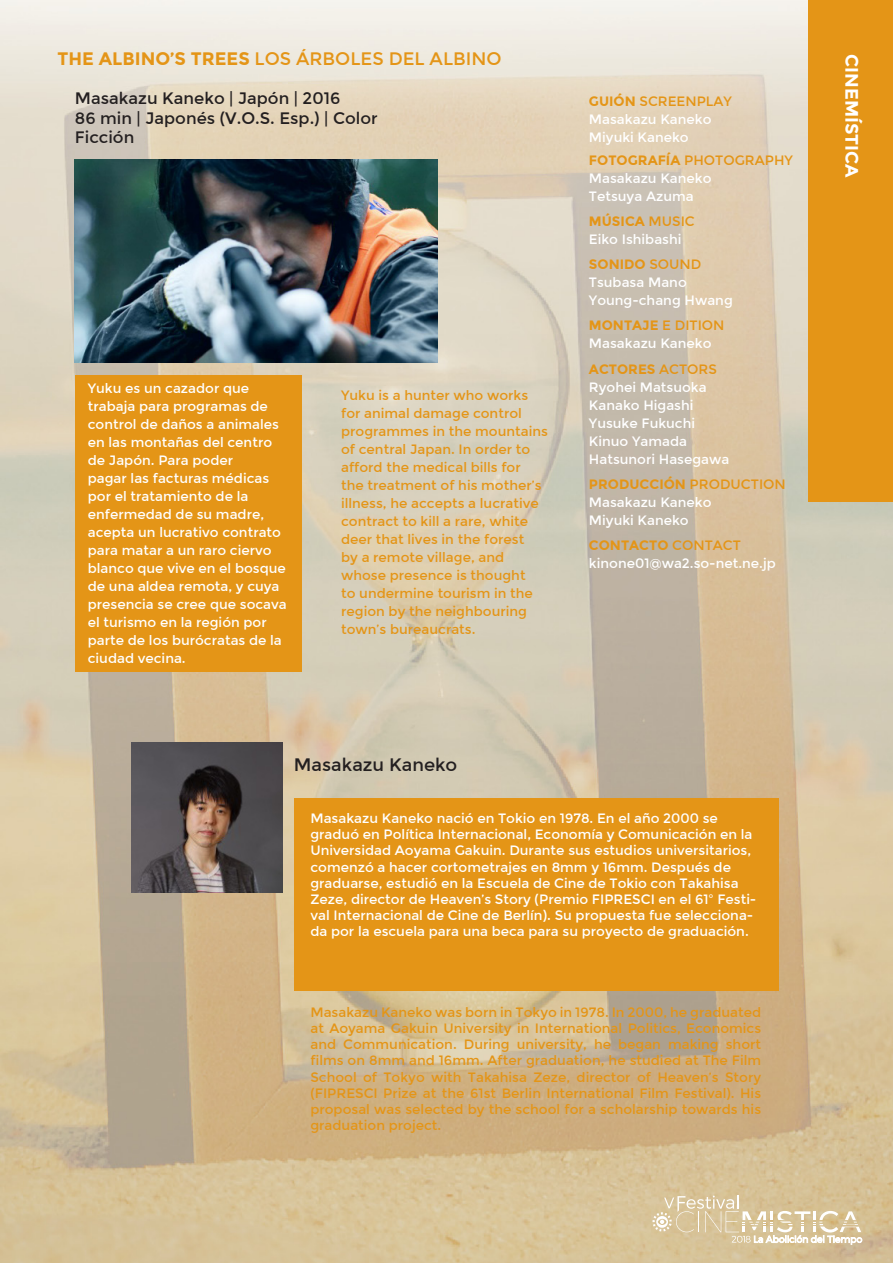
<style>
.page{position:relative;width:893px;height:1263px;background:#fff}
.page>*{position:absolute;margin:0;border:0;box-sizing:border-box;transform-origin:0 0}
.t1{font:18px "Montserrat";color:#e49517}
.t2{font:18px "Montserrat";color:#231f20}
.t3{font:700 18px "Montserrat";color:#fff}
.t4{font:16.5px "Montserrat";color:#231f20}
.t5{font:13.5px/18px "Montserrat";color:#fff}
.t6{font:13.5px/18px "Montserrat";color:#e49517}
.t7{font:700 13.5px "Montserrat";color:#e49517}
.s1{font-weight:700}
.s2{font-weight:400}
</style>
<div class="page">
<img style="left:0;top:0;width:893px;height:1263px">
<div style="left:809px;top:0;width:84px;height:501px;background:#e49517"></div>
<img style="left:75px;top:159px;width:363px;height:204px">
<img style="left:132px;top:742px;width:150px;height:150px">
<div style="left:75px;top:375px;width:227px;height:297px;background:#e49517"></div>
<div style="left:294px;top:798px;width:484px;height:192px;background:#e49517"></div>
<svg style="left:652px;top:1195px;width:210px;height:49px;background:#dccba6"></svg>
<p class="t1" style="left:58px;top:48px;width:446px"><span class="s1">THE ALBINO’S TREES</span> LOS ÁRBOLES DEL ALBINO</p>
<p class="t4" style="left:75px;top:89px;width:267px">Masakazu Kaneko | Japón | 2016</p>
<p class="t4" style="left:75px;top:109px;width:304px">86 min | Japonés (V.O.S. Esp.) | Color</p>
<p class="t4" style="left:75px;top:129px;width:61px">Ficción</p>
<p class="t5" style="left:88px;top:379px;width:200px">Yuku es un cazador que trabaja para programas de control de daños a animales en las montañas del centro de Japón. Para poder<br>pagar las facturas médicas por el tratamiento de la enfermedad de su madre, acepta un lucrativo contrato para matar a un raro ciervo blanco que vive en el bosque de una aldea remota, y cuya presencia se cree que socava el turismo en la región por parte de los burócratas de la ciudad vecina.</p>
<p class="t6" style="left:341px;top:386px;width:208px">Yuku is a hunter who works for animal damage control programmes in the mountains of central Japan. In order to afford the medical bills for<br>the treatment of his mother’s illness, he accepts a lucrative contract to kill a rare, white deer that lives in the forest<br>by a remote village, and whose presence is thought<br>to undermine tourism in the region by the neighbouring town’s bureaucrats.</p>
<p class="t2" style="left:294px;top:755px;width:165px">Masakazu Kaneko</p>
<p class="t6" style="left:589px;top:93px;width:145px"><span class="s1">GUIÓN</span> SCREENPLAY</p>
<p class="t5" style="left:589px;top:111px;width:124px">Masakazu Kaneko</p>
<p class="t5" style="left:589px;top:129px;width:101px">Miyuki Kaneko</p>
<p class="t6" style="left:589px;top:151px;width:205px"><span class="s1">FOTOGRAFÍA</span> PHOTOGRAPHY</p>
<p class="t5" style="left:589px;top:169px;width:124px">Masakazu Kaneko</p>
<p class="t5" style="left:589px;top:187px;width:106px">Tetsuya Azuma</p>
<p class="t7" style="left:589px;top:213px;width:107px">MÚSICA <span class="s2">MUSIC</span></p>
<p class="t5" style="left:589px;top:230px;width:94px">Eiko Ishibashi</p>
<p class="t7" style="left:589px;top:256px;width:114px">SONIDO <span class="s2">SOUND</span></p>
<p class="t5" style="left:589px;top:273px;width:99px">Tsubasa Mano</p>
<p class="t5" style="left:589px;top:291px;width:145px">Young-chang Hwang</p>
<p class="t7" style="left:589px;top:317px;width:137px">MONTAJE <span class="s2">E DITION</span></p>
<p class="t5" style="left:589px;top:335px;width:124px">Masakazu Kaneko</p>
<p class="t7" style="left:589px;top:361px;width:130px">ACTORES <span class="s2">ACTORS</span></p>
<p class="t5" style="left:589px;top:378px;width:119px">Ryohei Matsuoka</p>
<p class="t5" style="left:589px;top:396px;width:106px">Kanako Higashi</p>
<p class="t5" style="left:589px;top:414px;width:108px">Yusuke Fukuchi</p>
<p class="t5" style="left:589px;top:432px;width:100px">Kinuo Yamada</p>
<p class="t5" style="left:589px;top:450px;width:142px">Hatsunori Hasegawa</p>
<p class="t7" style="left:589px;top:476px;width:198px">PRODUCCIÓN <span class="s2">PRODUCTION</span></p>
<p class="t5" style="left:589px;top:493px;width:124px">Masakazu Kaneko</p>
<p class="t5" style="left:589px;top:511px;width:101px">Miyuki Kaneko</p>
<p class="t7" style="left:589px;top:537px;width:154px">CONTACTO <span class="s2">CONTACT</span></p>
<p class="t5" style="left:589px;top:554px;width:188px">kinone01@wa2.so-net.ne.jp</p>
<p class="t5" style="left:310px;top:810px;width:447px;line-height:16.2px">Masakazu Kaneko nació en Tokio en 1978. En el año 2000 se graduó en Política Internacional, Economía y Comunicación en la Universidad Aoyama Gakuin. Durante sus estudios universitarios, comenzó a hacer cortometrajes en 8mm y 16mm. Después de graduarse, estudió en la Escuela de Cine de Tokio con Takahisa Zeze, director de Heaven’s Story (Premio FIPRESCI en el 61º Festi&shy;val Internacional de Cine de Berlín). Su propuesta fue selecciona&shy;da por la escuela para una beca para su proyecto de graduación.</p>
<p class="t6" style="left:310px;top:1004px;width:452px;line-height:16.2px;text-align:justify">Masakazu Kaneko was born in Tokyo in 1978. In 2000, he graduated at Aoyama Gakuin University in International Politics, Economics and Communication. During university, he began making short films on 8mm and 16mm. After graduation, he studied at The Film School of Tokyo with Takahisa Zeze, director of Heaven’s Story (FIPRESCI Prize at the 61st Berlin International Film Festival). His proposal was selected by the school for a scholarship towards his graduation project.</p>
<p class="t3" style="left:862px;top:54px;width:125px;rotate:90deg">CINEMÍSTICA</p>
</div>
